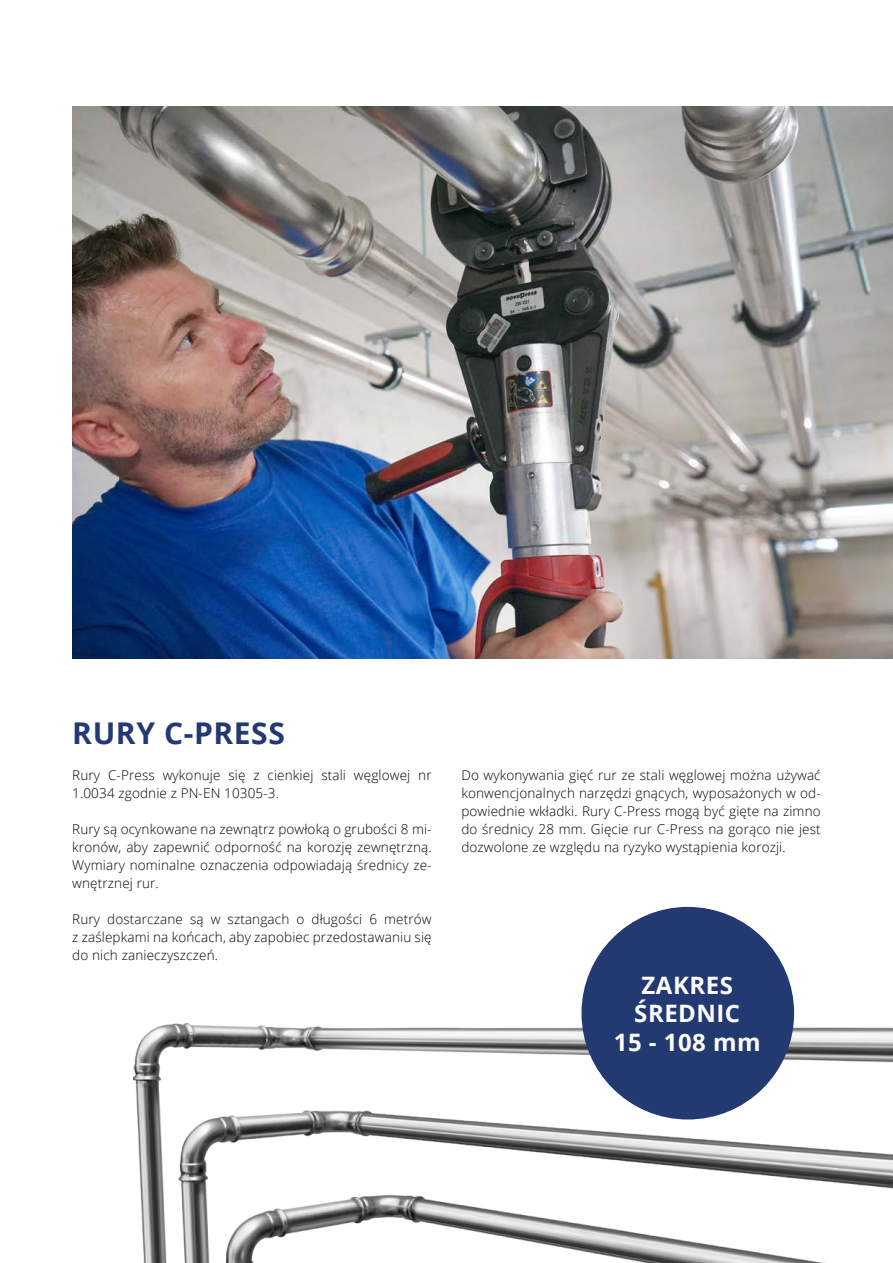
<style>
.page{position:relative;width:893px;height:1263px;background:#fff}
.page>*{position:absolute;margin:0;border:0;box-sizing:border-box;transform-origin:0 0}
.t1{font:700 30px "Open Sans";letter-spacing:.02em;color:#223971}
.t2{font:700 24px/28.5px "Open Sans";letter-spacing:.02em;color:#fff;text-align:center}
.t3{font:300 13.5px/18px "Open Sans";letter-spacing:.01em;color:#000;text-align:justify}
</style>
<div class="page">
<img style="left:72px;top:106px;width:821px;height:553px">
<img style="left:134px;top:1022px;width:759px;height:241px">
<div style="left:581px;top:907px;width:213px;height:212px;background:#223971;border-radius:50%"></div>
<h1 class="t1" style="left:72px;top:712px;width:214px">RURY C-PRESS</h1>
<p class="t3" style="left:72px;top:766px;width:361px">Rury C-Press wykonuje się z cienkiej stali węglowej nr<br>1.0034 zgodnie z PN-EN 10305-3.</p>
<p class="t3" style="left:72px;top:820px;width:361px">Rury są ocynkowane na zewnątrz powłoką o grubości 8 mi&shy;kronów, aby zapewnić odporność na korozję zewnętrzną.<br>Wymiary nominalne oznaczenia odpowiadają średnicy ze&shy;wnętrznej rur.</p>
<p class="t3" style="left:72px;top:910px;width:361px">Rury dostarczane są w sztangach o długości 6 metrów z zaślepkami na końcach, aby zapobiec przedostawaniu się do nich zanieczyszczeń.</p>
<p class="t3" style="left:461px;top:766px;width:361px">Do wykonywania gięć rur ze stali węglowej można używać konwencjonalnych narzędzi gnących, wyposażonych w od&shy;powiednie wkładki. Rury C-Press mogą być gięte na zimno do średnicy 28 mm. Gięcie rur C-Press na gorąco nie jest dozwolone ze względu na ryzyko wystąpienia korozji.</p>
<h2 class="t2" style="left:614px;top:970px;width:148px">ZAKRES<br>ŚREDNIC<br>15 - 108 mm</h2>
</div>
